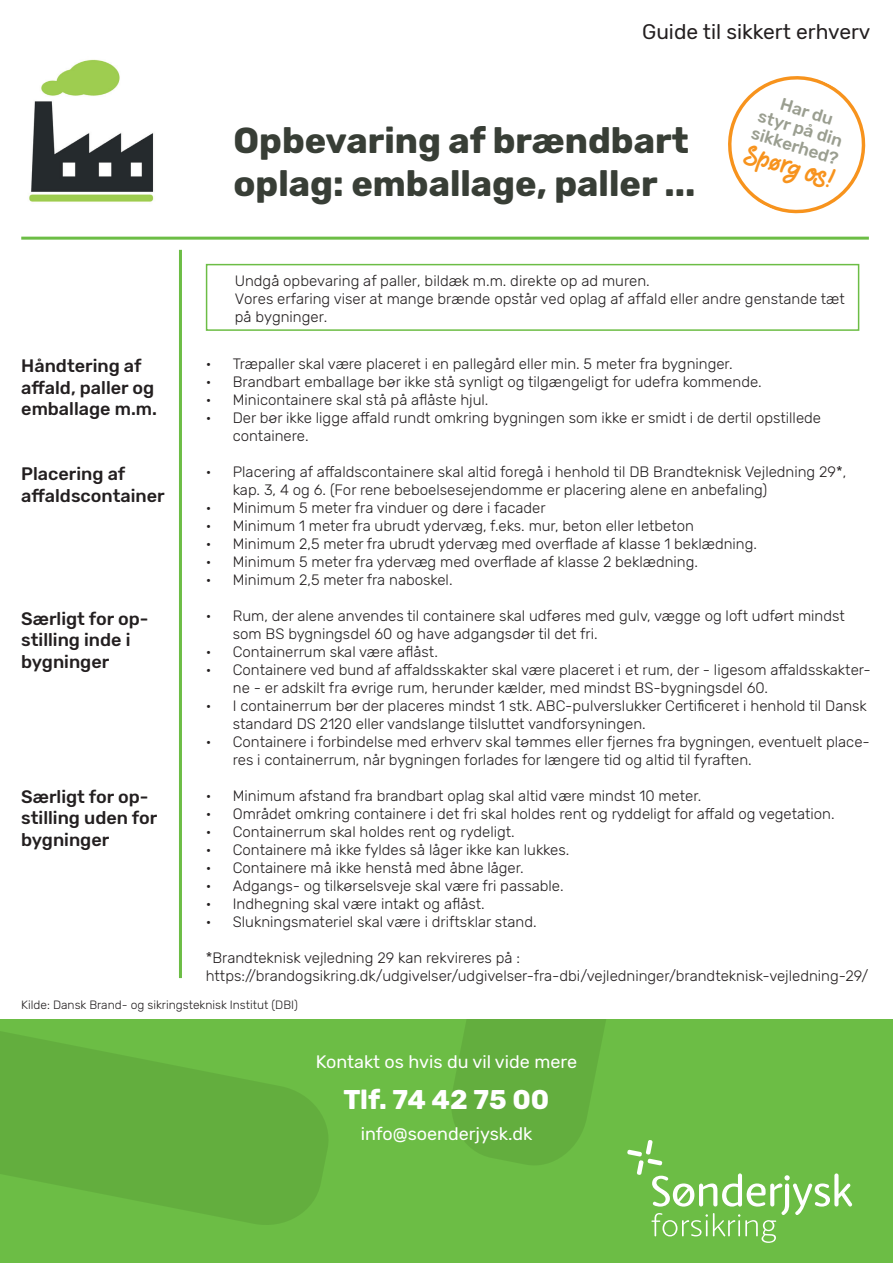
<style>
.page{position:relative;width:893px;height:1263px;background:#fff}
.page>*{position:absolute;margin:0;border:0;box-sizing:border-box;transform-origin:0 0}
.t1{font:700 36px/43.2px "Rubik";color:#383e36}
.t2{font:700 27px "Rubik";color:#fff}
.t3{font:21.75px "Hands Down";color:#f7931d}
.t4{font:21px "Rubik";color:#231f20}
.t5{font:500 18px/21.6px "Rubik";color:#231f20}
.t6{font:18px "Rubik";color:#fff}
.t7{font:500 17.25px/18.1px "Rubik";color:#9a9e90;text-align:center}
.t8{font:300 15px/18px "Rubik";color:#231f20}
.t9{font:300 12px "Rubik";color:#231f20}
</style>
<div class="page">
<div style="left:0;top:1019px;width:893px;height:244px;background:#6cbd45"></div>
<svg style="left:0;top:1031px;width:328px;height:194px;fill:#63ae3e"></svg>
<svg style="left:451px;top:1019px;width:401px;height:224px"></svg>
<hr style="left:179px;top:250px;width:3px;height:728px;background:#6cbd45">
<hr style="left:21px;top:237px;width:848px;height:3px;background:#6cbd45">
<svg style="left:728px;top:76px;width:138px;height:138px"></svg>
<img style="left:29px;top:59px;width:125px;height:143px">
<div style="left:206px;top:264px;width:653px;height:67px;border:2px solid #6cbd45"></div>
<h3 class="t4" style="left:642px;top:20px;width:230px">Guide til sikkert erhverv</h3>
<h1 class="t1" style="left:233px;top:120px;width:463px">Opbevaring af brændbart oplag: emballage, paller ...</h1>
<p class="t7" style="left:765px;top:90px;width:91px;rotate:17deg">Har du styr på din sikkerhed?</p>
<h3 class="t3" style="left:749px;top:141px;width:94px;rotate:17deg">Spørg os!</h3>
<p class="t5" style="left:21px;top:355px;width:137px">Håndtering af affald, paller og emballage m.m.</p>
<p class="t5" style="left:21px;top:463px;width:145px">Placering af affaldscontainer</p>
<p class="t5" style="left:21px;top:608px;width:129px">Særligt for op&shy;stilling inde i bygninger</p>
<p class="t5" style="left:21px;top:786px;width:138px">Særligt for op&shy;stilling uden for bygninger</p>
<p class="t8" style="left:235px;top:272px;width:612px">Undgå opbevaring af paller, bildæk m.m. direkte op ad muren.<br>Vores erfaring viser at mange brænde opstår ved oplag af affald eller andre genstande tæt på bygninger.</p>
<p class="t8" style="left:206px;top:355px;width:528px">• Træpaller skal være placeret i en pallegård eller min. 5 meter fra bygninger.</p>
<p class="t8" style="left:206px;top:373px;width:557px">• Brandbart emballage bør ikke stå synligt og tilgængeligt for udefra kommende.</p>
<p class="t8" style="left:206px;top:391px;width:284px">• Minicontainere skal stå på aflåste hjul.</p>
<p class="t8" style="left:233px;top:409px;width:590px;text-indent:-27px">• Der bør ikke ligge affald rundt omkring bygningen som ikke er smidt i de dertil opstillede containere.</p>
<p class="t8" style="left:233px;top:463px;width:615px;text-indent:-27px">• Placering af affaldscontainere skal altid foregå i henhold til DB Brandteknisk Vejledning 29*, kap. 3, 4 og 6. (For rene beboelsesejendomme er placering alene en anbefaling)</p>
<p class="t8" style="left:206px;top:499px;width:341px">• Minimum 5 meter fra vinduer og døre i facader</p>
<p class="t8" style="left:206px;top:517px;width:490px">• Minimum 1 meter fra ubrudt ydervæg, f.eks. mur, beton eller letbeton</p>
<p class="t8" style="left:206px;top:535px;width:553px">• Minimum 2,5 meter fra ubrudt ydervæg med overflade af klasse 1 beklædning.</p>
<p class="t8" style="left:206px;top:553px;width:494px">• Minimum 5 meter fra ydervæg med overflade af klasse 2 beklædning.</p>
<p class="t8" style="left:206px;top:571px;width:248px">• Minimum 2,5 meter fra naboskel.</p>
<p class="t8" style="left:233px;top:607px;width:613px;text-indent:-27px">• Rum, der alene anvendes til containere skal udføres med gulv, vægge og loft udført mindst som BS bygningsdel 60 og have adgangsdør til det fri.</p>
<p class="t8" style="left:206px;top:643px;width:234px">• Containerrum skal være aflåst.</p>
<p class="t8" style="left:233px;top:661px;width:639px;text-indent:-27px">• Containere ved bund af affaldsskakter skal være placeret i et rum, der - ligesom affaldsskakter&shy;ne - er adskilt fra øvrige rum, herunder kælder, med mindst BS-bygningsdel 60.</p>
<p class="t8" style="left:233px;top:697px;width:636px;text-indent:-27px">• I containerrum bør der placeres mindst 1 stk. ABC-pulverslukker Certificeret i henhold til Dansk standard DS 2120 eller vandslange tilsluttet vandforsyningen.</p>
<p class="t8" style="left:233px;top:733px;width:638px;text-indent:-27px">• Containere i forbindelse med erhverv skal tømmes eller fjernes fra bygningen, eventuelt place&shy;res i containerrum, når bygningen forlades for længere tid og altid til fyraften.</p>
<p class="t8" style="left:206px;top:787px;width:497px">• Minimum afstand fra brandbart oplag skal altid være mindst 10 meter.</p>
<p class="t8" style="left:206px;top:805px;width:630px">• Området omkring containere i det fri skal holdes rent og ryddeligt for affald og vegetation.</p>
<p class="t8" style="left:206px;top:823px;width:310px">• Containerrum skal holdes rent og rydeligt.</p>
<p class="t8" style="left:206px;top:841px;width:365px">• Containere må ikke fyldes så låger ikke kan lukkes.</p>
<p class="t8" style="left:206px;top:859px;width:319px">• Containere må ikke henstå med åbne låger.</p>
<p class="t8" style="left:206px;top:877px;width:359px">• Adgangs- og tilkørselsveje skal være fri passable.</p>
<p class="t8" style="left:206px;top:895px;width:280px">• Indhegning skal være intakt og aflåst.</p>
<p class="t8" style="left:206px;top:913px;width:332px">• Slukningsmateriel skal være i driftsklar stand.</p>
<p class="t8" style="left:206px;top:949px;width:664px">*Brandteknisk vejledning 29 kan rekvireres på : https://brandogsikring.dk/udgivelser/udgivelser-fra-dbi/vejledninger/brandteknisk-vejledning-29/</p>
<p class="t9" style="left:21px;top:998px;width:278px">Kilde: Dansk Brand- og sikringsteknisk Institut (DBI)</p>
<p class="t6" style="left:316px;top:1051px;width:263px">Kontakt os hvis du vil vide mere</p>
<h2 class="t2" style="left:344px;top:1084px;width:207px">Tlf. 74 42 75 00</h2>
<p class="t6" style="left:361px;top:1123px;width:173px">info@soenderjysk.dk</p>
</div>
